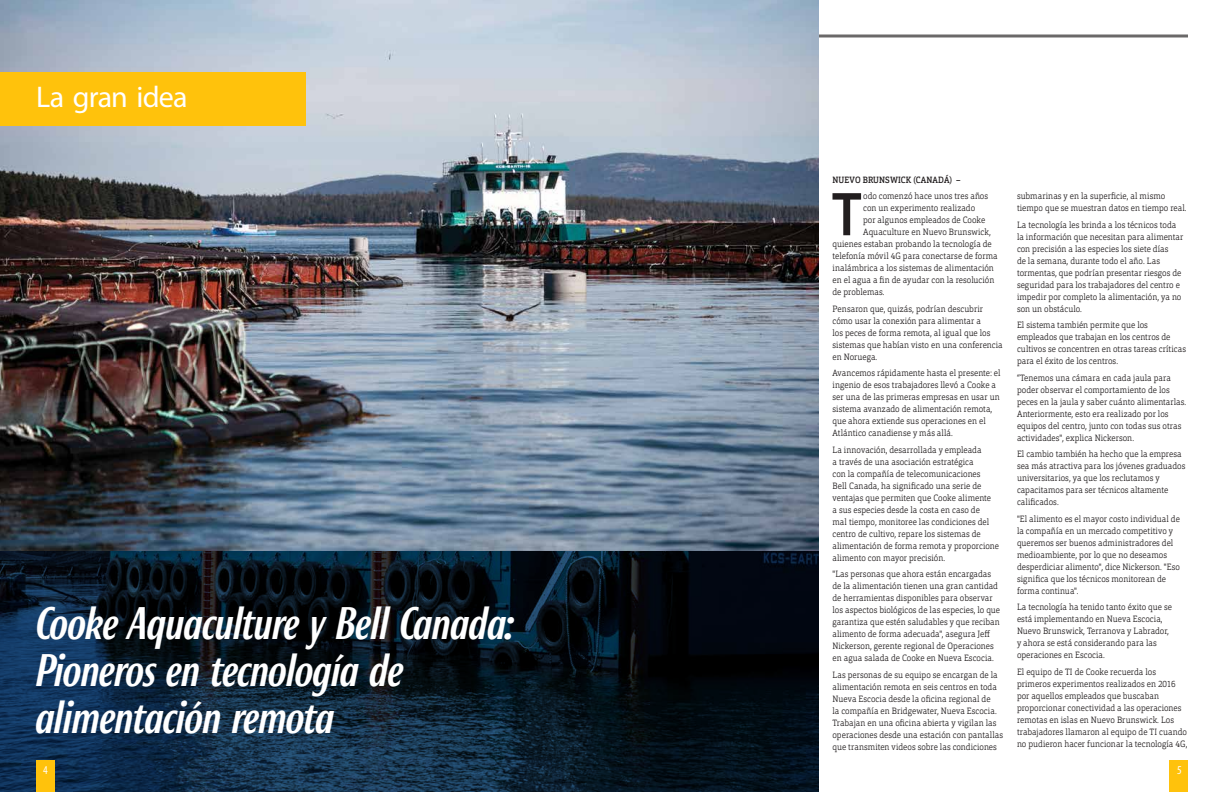
<style>
.page{position:relative;width:1224px;height:792px;background:#fff}
.page>*{position:absolute;margin:0;border:0;box-sizing:border-box;transform-origin:0 0}
.t1{font:600 62.4px "Myriad Pro";color:#221e1f;scale:.9 1}
.t2{font:italic 500 44px/47px "Roxy";letter-spacing:-.025em;color:#fff}
.t3{font:30px "Myriad Pro";letter-spacing:-.025em;color:#fff}
.t4{font:condensed 12px "Myriad Pro";color:#fff}
.t5{font:300 9px/12px "Orgon Slab";letter-spacing:.005em;color:#221e1f;scale:.9 1}
.t6{font:500 9px "Orgon Slab";letter-spacing:.01em;color:#221e1f;scale:.9 1}
</style>
<div class="page">
<hr style="left:612px;top:35px;width:576px;height:1px;background:#221e1f">
<hr style="left:612px;top:37px;width:576px;height:1px;background:#221e1f">
<img style="left:0;top:0;width:819px;height:552px">
<div style="left:0;top:72px;width:306px;height:54px;background:#ffc20c"></div>
<svg style="left:0;top:552px;width:819px;height:240px;background:#091a29"></svg>
<div style="left:1169px;top:761px;width:19px;height:31px;background:#ffc20c"></div>
<div style="left:36px;top:761px;width:19px;height:31px;background:#ffc20c"></div>
<h3 class="t3" style="left:36px;top:79px;width:153px">La gran idea</h3>
<p class="t6" style="left:832px;top:174px;width:144px">NUEVO BRUNSWICK (CANADÁ) –</p>
<h1 class="t1" style="left:832px;top:175px;width:34px">T</h1>
<p class="t5" style="left:863px;top:190px;width:140px">odo comenzó hace unos tres años</p>
<p class="t5" style="left:1017px;top:190px;width:190px">submarinas y en la superficie, al mismo tiempo que se muestran datos en tiempo real.</p>
<p class="t5" style="left:1017px;top:219px;width:186px">La tecnología les brinda a los técnicos toda la información que necesitan para alimentar con precisión a las especies los siete días<br>de la semana, durante todo el año. Las tormentas, que podrían presentar riesgos de seguridad para los trabajadores del centro e impedir por completo la alimentación, ya no son un obstáculo.</p>
<p class="t5" style="left:1017px;top:319px;width:189px">El sistema también permite que los empleados que trabajan en los centros de cultivos se concentren en otras tareas críticas para el éxito de los centros.</p>
<p class="t5" style="left:1017px;top:372px;width:190px">“Tenemos una cámara en cada jaula para poder observar el comportamiento de los peces en la jaula y saber cuánto alimentarlas.<br>Anteriormente, esto era realizado por los equipos del centro, junto con todas sus otras actividades", explica Nickerson.</p>
<p class="t5" style="left:1017px;top:448px;width:189px">El cambio también ha hecho que la empresa sea más atractiva para los jóvenes graduados universitarios, ya que los reclutamos y capacitamos para ser técnicos altamente calificados.</p>
<p class="t5" style="left:1017px;top:512px;width:183px">"El alimento es el mayor costo individual de la compañía en un mercado competitivo y queremos ser buenos administradores del medioambiente, por lo que no deseamos desperdiciar alimento", dice Nickerson. "Eso significa que los técnicos monitorean de forma continua".</p>
<p class="t5" style="left:1017px;top:601px;width:174px">La tecnología ha tenido tanto éxito que se está implementando en Nueva Escocia, Nuevo Brunswick, Terranova y Labrador, y ahora se está considerando para las operaciones en Escocia.</p>
<p class="t5" style="left:1017px;top:665px;width:191px">El equipo de TI de Cooke recuerda los primeros experimentos realizados en 2016 por aquellos empleados que buscaban proporcionar conectividad a las operaciones remotas en islas en Nuevo Brunswick. Los trabajadores llamaron al equipo de TI cuando no pudieron hacer funcionar la tecnología 4G,</p>
<p class="t5" style="left:863px;top:202px;width:126px">con un experimento realizado</p>
<p class="t5" style="left:863px;top:214px;width:137px">por algunos empleados de Cooke</p>
<p class="t5" style="left:863px;top:226px;width:143px">Aquaculture en Nuevo Brunswick,</p>
<p class="t5" style="left:833px;top:238px;width:179px">quienes estaban probando la tecnología de</p>
<p class="t5" style="left:833px;top:250px;width:185px">telefonía móvil 4G para conectarse de forma</p>
<p class="t5" style="left:833px;top:262px;width:181px">inalámbrica a los sistemas de alimentación</p>
<p class="t5" style="left:833px;top:274px;width:181px">en el agua a fin de ayudar con la resolución</p>
<p class="t5" style="left:833px;top:286px;width:59px">de problemas.</p>
<p class="t5" style="left:833px;top:303px;width:191px">Pensaron que, quizás, podrían descubrir cómo usar la conexión para alimentar a<br>los peces de forma remota, al igual que los sistemas que habían visto en una conferencia en Noruega.</p>
<p class="t5" style="left:833px;top:367px;width:188px">Avancemos rápidamente hasta el presente: el ingenio de esos trabajadores llevó a Cooke a ser una de las primeras empresas en usar un sistema avanzado de alimentación remota, que ahora extiende sus operaciones en el Atlántico canadiense y más allá.</p>
<p class="t5" style="left:833px;top:444px;width:186px">La innovación, desarrollada y empleada<br>a través de una asociación estratégica<br>con la compañía de telecomunicaciones<br>Bell Canada, ha significado una serie de ventajas que permiten que Cooke alimente<br>a sus especies desde la costa en caso de<br>mal tiempo, monitoree las condiciones del centro de cultivo, repare los sistemas de alimentación de forma remota y proporcione alimento con mayor precisión.</p>
<p class="t5" style="left:833px;top:568px;width:188px">"Las personas que ahora están encargadas de la alimentación tienen una gran cantidad de herramientas disponibles para observar los aspectos biológicos de las especies, lo que garantiza que estén saludables y que reciban alimento de forma adecuada", asegura Jeff Nickerson, gerente regional de Operaciones en agua salada de Cooke en Nueva Escocia.</p>
<p class="t5" style="left:833px;top:668px;width:191px">Las personas de su equipo se encargan de la alimentación remota en seis centros en toda Nueva Escocia desde la oficina regional de<br>la compañía en Bridgewater, Nueva Escocia.<br>Trabajan en una oficina abierta y vigilan las operaciones desde una estación con pantallas que transmiten videos sobre las condiciones</p>
<h2 class="t2" style="left:36px;top:599px;width:481px">Cooke Aquaculture y Bell Canada:<br>Pioneros en tecnología de alimentación remota</h2>
<h3 class="t4" style="left:43px;top:763px;width:6px">4</h3>
<h3 class="t4" style="left:1177px;top:763px;width:6px">5</h3>
</div>
